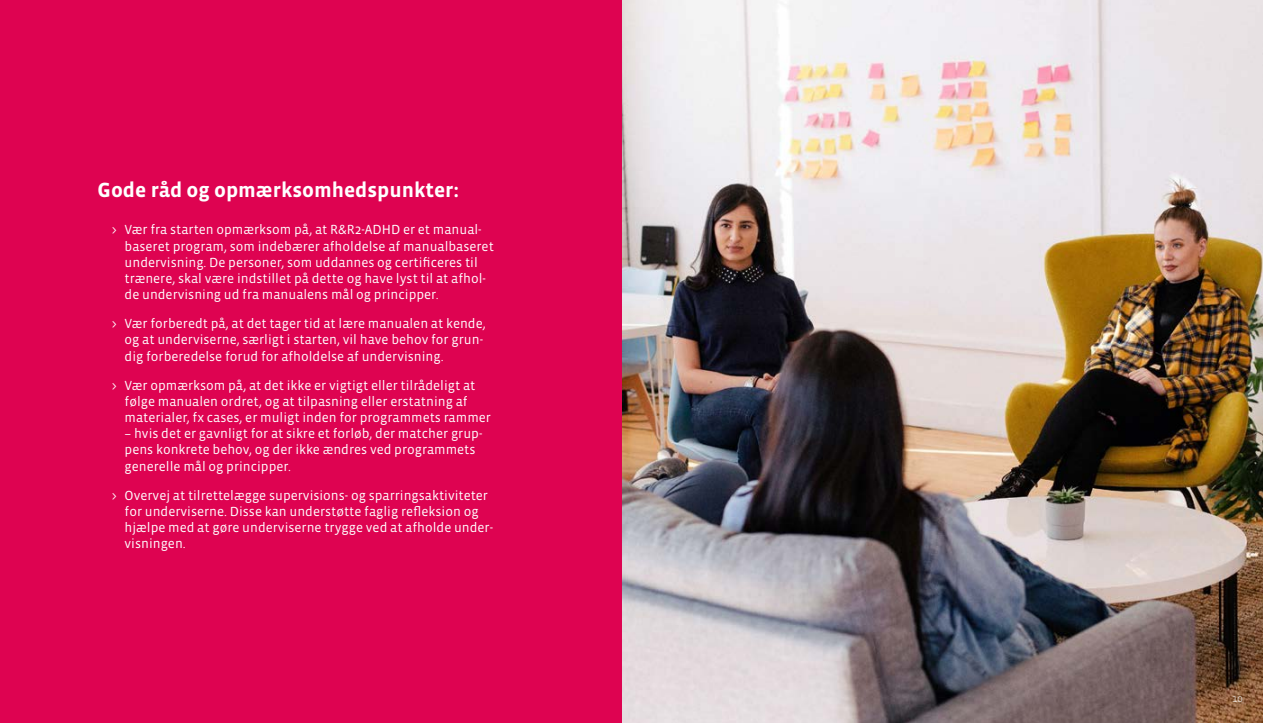
<style>
.page{position:relative;width:1263px;height:723px;background:#fff}
.page>*{position:absolute;margin:0;border:0;box-sizing:border-box;transform-origin:0 0}
.txt{font:700 21px "Vista Sans OTCE";color:#fff}
.t1{font:13.5px/16.2px "Vista Sans OTCE";color:#fff}
.t2{font:300 10.5px "Vista Sans OTCE";color:#fff}
</style>
<div class="page">
<div style="left:0;top:0;width:623px;height:723px;background:#de0351"></div>
<img style="left:623px;top:0;width:640px;height:723px">
<p class="txt" style="left:98px;top:178px;width:363px">Gode råd og opmærksomhedspunkter:</p>
<p class="t1" style="left:125px;top:222px;width:371px;text-indent:-13px">&gt; Vær fra starten opmærksom på, at R&amp;R2-ADHD er et manual&shy;baseret program, som indebærer afholdelse af manualbaseret undervisning. De personer, som uddannes og certificeres til trænere, skal være indstillet på dette og have lyst til at afhol&shy;de undervisning ud fra manualens mål og principper.</p>
<p class="t1" style="left:125px;top:315px;width:362px;text-indent:-13px">&gt; Vær forberedt på, at det tager tid at lære manualen at kende, og at underviserne, særligt i starten, vil have behov for grun&shy;dig forberedelse forud for afholdelse af undervisning.</p>
<p class="t1" style="left:125px;top:377px;width:368px;text-indent:-13px">&gt; Vær opmærksom på, at det ikke er vigtigt eller tilrådeligt at følge manualen ordret, og at tilpasning eller erstatning af materialer, fx cases, er muligt inden for programmets rammer</p>
<p class="t1" style="left:125px;top:425px;width:359px">– hvis det er gavnligt for at sikre et forløb, der matcher grup&shy;pens konkrete behov, og der ikke ændres ved programmets generelle mål og principper.</p>
<p class="t1" style="left:125px;top:487px;width:370px;text-indent:-13px">&gt; Overvej at tilrettelægge supervisions- og sparringsaktiviteter for underviserne. Disse kan understøtte faglig refleksion og hjælpe med at gøre underviserne trygge ved at afholde under&shy;visningen.</p>
<p class="t2" style="left:1232px;top:692px;width:12px">10</p>
</div>
